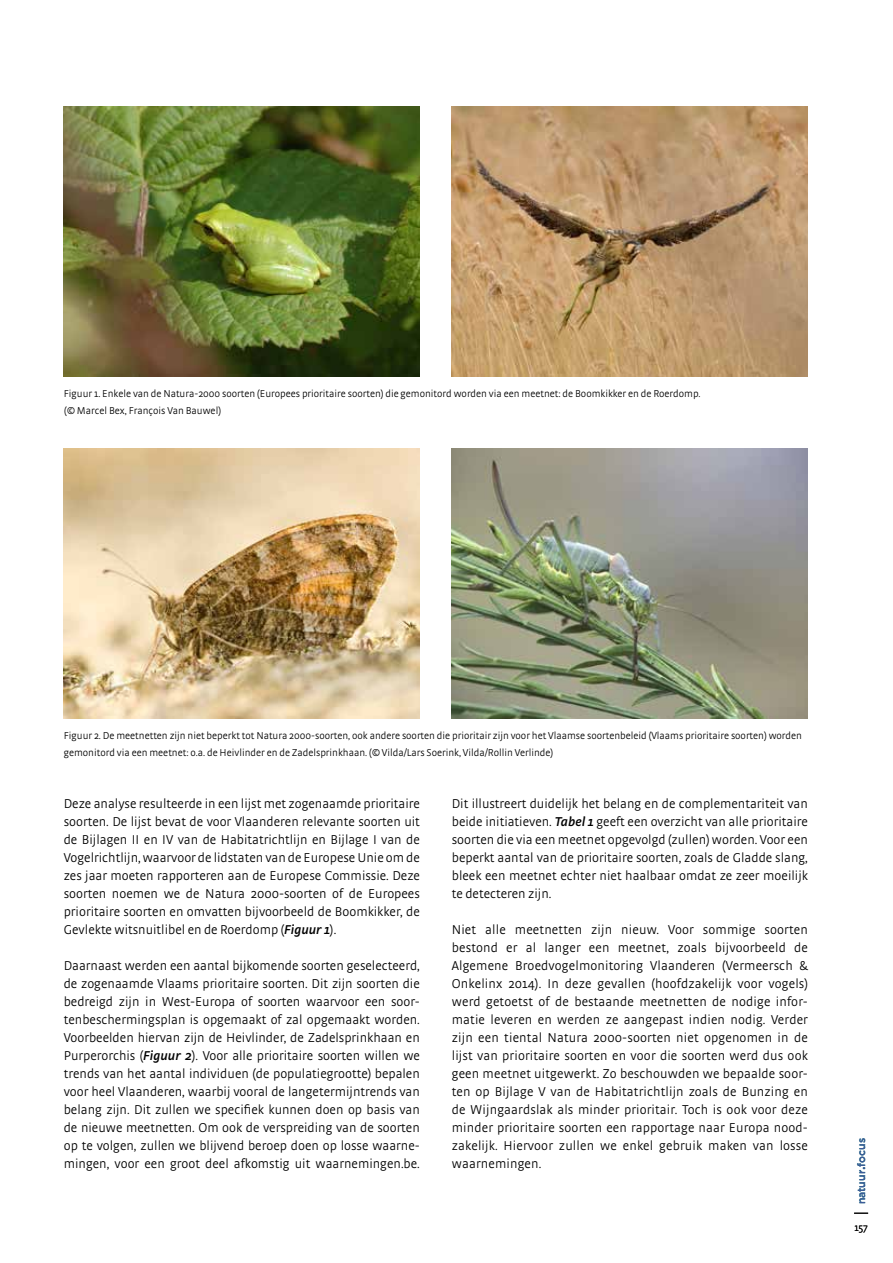
<style>
.page{position:relative;width:893px;height:1263px;background:#fff}
.page>*{position:absolute;margin:0;border:0;box-sizing:border-box;transform-origin:0 0}
.t1{font:300 13.5px/18px "Strada OT";color:#000;text-align:justify}
.t2{font:300 10.5px/16.5px "Strada OT";color:#000}
.t3{font:500 10.5px "Gotham";color:#3e5a9a}
.s1{font-weight:600;font-style:italic}
</style>
<div class="page">
<svg style="left:854px;top:1213px;width:14px;height:1px"></svg>
<img style="left:64px;top:106px;width:356px;height:270px">
<img style="left:64px;top:448px;width:356px;height:270px">
<img style="left:452px;top:448px;width:356px;height:270px">
<img style="left:452px;top:106px;width:356px;height:270px">
<p class="t2" style="left:64px;top:386px;width:638px">Figuur 1. Enkele van de Natura-2000 soorten (Europees prioritaire soorten) die gemonitord worden via een meetnet: de Boomkikker en de Roerdomp. (© Marcel Bex, François Van Bauwel)</p>
<p class="t2" style="left:64px;top:728px;width:740px">Figuur 2. De meetnetten zijn niet beperkt tot Natura 2000-soorten, ook andere soorten die prioritair zijn voor het Vlaamse soortenbeleid (Vlaams prioritaire soorten) worden gemonitord via een meetnet: o.a. de Heivlinder en de Zadelsprinkhaan. (© Vilda/Lars Soerink, Vilda/Rollin Verlinde)</p>
<p class="t1" style="left:64px;top:795px;width:358px">Deze analyse resulteerde in een lijst met zogenaamde prioritaire soorten. De lijst bevat de voor Vlaanderen relevante soorten uit de Bijlagen II en IV van de Habitatrichtlijn en Bijlage I van de Vogelrichtlijn, waarvoor de lidstaten van de Europese Unie om de zes jaar moeten rapporteren aan de Europese Commissie. Deze soorten noemen we de Natura 2000-soorten of de Europees prioritaire soorten en omvatten bijvoorbeeld de Boomkikker, de Gevlekte witsnuitlibel en de Roerdomp (<span class="s1">Figuur 1</span>).</p>
<p class="t1" style="left:64px;top:957px;width:358px">Daarnaast werden een aantal bijkomende soorten geselecteerd, de zogenaamde Vlaams prioritaire soorten. Dit zijn soorten die bedreigd zijn in West-Europa of soorten waarvoor een soor&shy;tenbeschermingsplan is opgemaakt of zal opgemaakt worden.<br>Voorbeelden hiervan zijn de Heivlinder, de Zadelsprinkhaan en Purperorchis (<span class="s1">Figuur 2</span>). Voor alle prioritaire soorten willen we trends van het aantal individuen (de populatiegrootte) bepalen voor heel Vlaanderen, waarbij vooral de langetermijntrends van belang zijn. Dit zullen we specifiek kunnen doen op basis van de nieuwe meetnetten. Om ook de verspreiding van de soorten op te volgen, zullen we blijvend beroep doen op losse waarne&shy;mingen, voor een groot deel afkomstig uit waarnemingen.be.</p>
<p class="t1" style="left:452px;top:795px;width:358px">Dit illustreert duidelijk het belang en de complementariteit van beide initiatieven. <span class="s1">Tabel 1</span> geeft een overzicht van alle prioritaire soorten die via een meetnet opgevolgd (zullen) worden. Voor een beperkt aantal van de prioritaire soorten, zoals de Gladde slang, bleek een meetnet echter niet haalbaar omdat ze zeer moeilijk te detecteren zijn.</p>
<p class="t1" style="left:452px;top:921px;width:358px">Niet alle meetnetten zijn nieuw. Voor sommige soorten bestond er al langer een meetnet, zoals bijvoorbeeld de Algemene Broedvogelmonitoring Vlaanderen (Vermeersch &amp; Onkelinx 2014). In deze gevallen (hoofdzakelijk voor vogels) werd getoetst of de bestaande meetnetten de nodige infor&shy;matie leveren en werden ze aangepast indien nodig. Verder zijn een tiental Natura 2000-soorten niet opgenomen in de lijst van prioritaire soorten en voor die soorten werd dus ook geen meetnet uitgewerkt. Zo beschouwden we bepaalde soor&shy;ten op Bijlage V van de Habitatrichtlijn zoals de Bunzing en de Wijngaardslak als minder prioritair. Toch is ook voor deze minder prioritaire soorten een rapportage naar Europa nood&shy;zakelijk. Hiervoor zullen we enkel gebruik maken van losse waarnemingen.</p>
<p class="t3" style="left:855px;top:1204px;width:68px;rotate:-90deg">natuur<sub>•</sub>focus</p>
<p class="t2" style="left:854px;top:1219px;width:15px">157</p>
</div>
